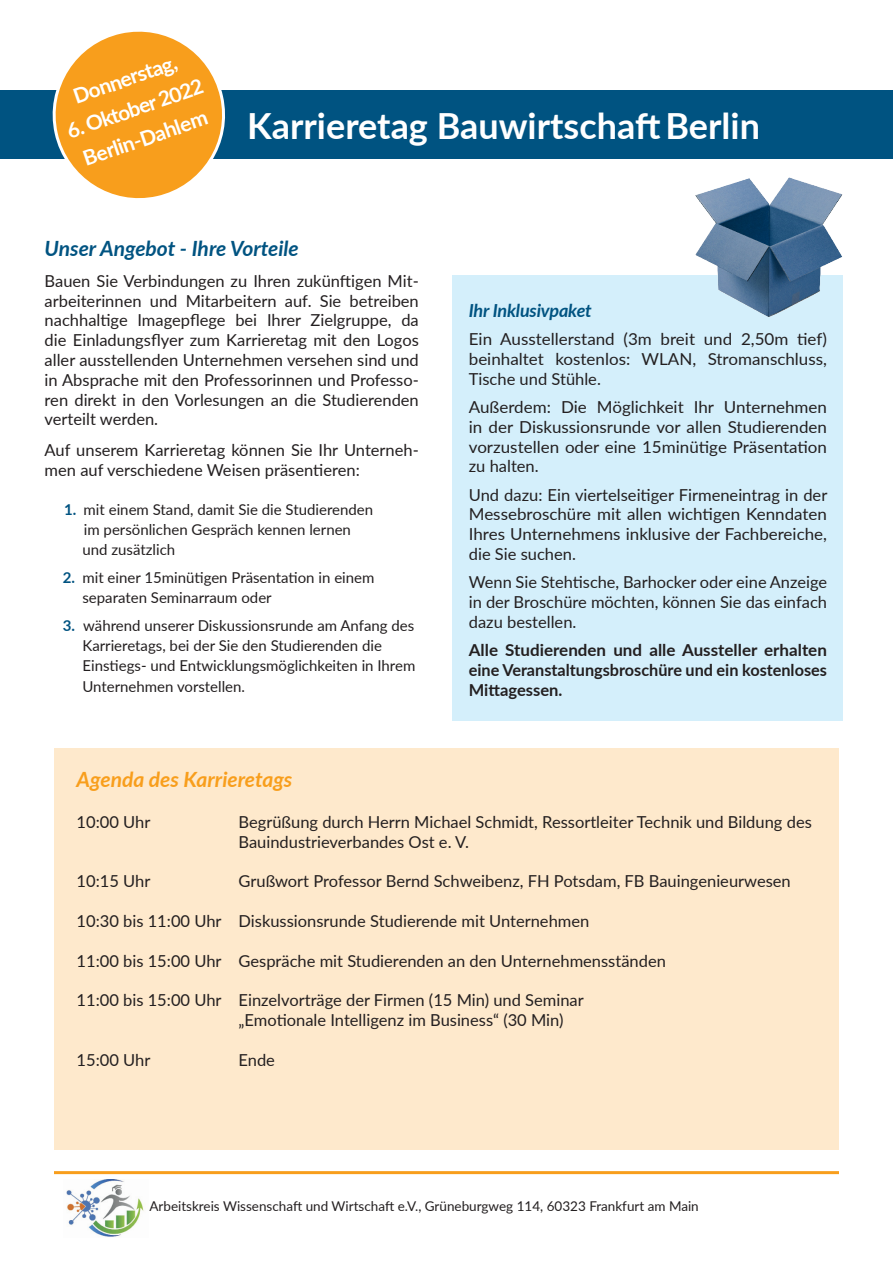
<style>
.page{position:relative;width:893px;height:1263px;background:#fff}
.page>*{position:absolute;margin:0;border:0;box-sizing:border-box;transform-origin:0 0}
.Header1_weiß{font:700 36px "Lato";color:#fff}
.t1{font:700 21px/31px "Lato";color:#fff}
.t2{font:italic 700 21px "Lato";color:#005381}
.t3{font:italic 700 21px "Lato";color:#f89e1c}
.Header_Kasten{font:italic 700 18px "Lato";letter-spacing:-.01em;color:#005381}
.Einleitung{font:16.5px/19.8px "Lato";color:#231f20;text-align:justify}
.Einleitung-2{font:700 16.5px/19.8px "Lato";color:#231f20;text-align:justify}
.t4{font:15px/19.8px "Lato";color:#231f20}
.t5{font:13.5px "Lato";color:#231f20}
.s1{font-weight:700;color:#005381}
</style>
<div class="page">
<div style="left:54px;top:748px;width:785px;height:402px;background:#fee9cc"></div>
<div style="left:452px;top:276px;width:390px;height:445px;background:#d4effb"></div>
<hr style="left:54px;top:1171px;width:785px;height:3px;background:#f89e1c">
<img style="left:66px;top:1179px;width:78px;height:58px">
<div style="left:0;top:90px;width:893px;height:69px;background:#005381"></div>
<svg style="left:52px;top:31px;width:173px;height:168px"></svg>
<img style="left:659px;top:177px;width:184px;height:152px">
<p class="t1" style="left:69px;top:81px;width:109px;rotate:-19deg">Donnerstag,</p>
<p class="t1" style="left:62px;top:116px;width:144px;rotate:-19deg">6. Oktober 2022<br>Berlin-Dahlem</p>
<p class="Header1_weiß" style="left:247px;top:99px;width:514px">Karrieretag BauwirtschaftBerlin</p>
<p class="t2" style="left:45px;top:233px;width:256px">Unser Angebot - Ihre Vorteile</p>
<p class="Einleitung" style="left:45px;top:270px;width:376px">Bauen Sie Verbindungen zu Ihren zukünftigen Mit&shy;arbeiterinnen und Mitarbeitern auf. Sie betreiben nachhaltige Imagepflege bei Ihrer Zielgruppe, da die Einladungsflyer zum Karrieretag mit den Logos aller ausstellenden Unternehmen versehen sind und in Absprache mit den Professorinnen und Professo&shy;ren direkt in den Vorlesungen an die Studierenden verteilt werden.</p>
<p class="Einleitung" style="left:45px;top:439px;width:376px">Auf unserem Karrieretag können Sie Ihr Unterneh&shy;men auf verschiedene Weisen präsentieren:</p>
<p class="t4" style="left:82px;top:499px;width:292px;text-indent:-18px"><span class="s1">1.</span> mit einem Stand, damit Sie die Studierenden im persönlichen Gespräch kennen lernen und zusätzlich</p>
<p class="t4" style="left:82px;top:567px;width:294px;text-indent:-20px"><span class="s1">2.</span> mit einer 15minütigen Präsentation in einem separaten Seminarraum oder</p>
<p class="t4" style="left:82px;top:615px;width:334px;text-indent:-20px"><span class="s1">3.</span> während unserer Diskussionsrunde am Anfang des<br>Karrieretags, bei der Sie den Studierenden die<br>Einstiegs- und Entwicklungsmöglichkeiten in Ihrem</p>
<p class="t4" style="left:82px;top:676px;width:164px">Unternehmen vorstellen.</p>
<p class="Header_Kasten" style="left:469px;top:297px;width:124px">Ihr Inklusivpaket</p>
<p class="Einleitung" style="left:469px;top:328px;width:360px">Ein Ausstellerstand (3m breit und 2,50m tief) beinhaltet kostenlos: WLAN, Stromanschluss, Tische und Stühle.</p>
<p class="Einleitung" style="left:469px;top:396px;width:360px">Außerdem: Die Möglichkeit Ihr Unternehmen in der Diskussionsrunde vor allen Studierenden vorzustellen oder eine 15minütige Präsentation zu halten.</p>
<p class="Einleitung" style="left:469px;top:484px;width:360px">Und dazu: Ein viertelseitiger Firmeneintrag in der Messebroschüre mit allen wichtigen Kenndaten Ihres Unternehmens inklusive der Fachbereiche, die Sie suchen.</p>
<p class="Einleitung" style="left:469px;top:572px;width:360px">Wenn Sie Stehtische, Barhocker oder eine Anzeige in der Broschüre möchten, können Sie das einfach dazu bestellen.</p>
<p class="Einleitung-2" style="left:469px;top:640px;width:360px">Alle Studierenden und alle Aussteller erhalten eine Veranstaltungsbroschüre und ein kostenloses Mittagessen.</p>
<p class="t3" style="left:77px;top:763px;width:217px">Agenda des Karrieretags</p>
<p class="Einleitung" style="left:77px;top:811px;width:75px">10:00 Uhr</p>
<p class="Einleitung" style="left:239px;top:811px;width:575px">Begrüßung durch Herrn Michael Schmidt, Ressortleiter Technik und Bildung des<br>Bauindustrieverbandes Ost e. V.</p>
<p class="Einleitung" style="left:77px;top:871px;width:75px">10:15 Uhr</p>
<p class="Einleitung" style="left:239px;top:871px;width:554px">Grußwort Professor Bernd Schweibenz, FH Potsdam, FB Bauingenieurwesen</p>
<p class="Einleitung" style="left:77px;top:910px;width:514px">10:30 bis 11:00 Uhr Diskussionsrunde Studierende mit Unternehmen</p>
<p class="Einleitung" style="left:77px;top:950px;width:591px">11:00 bis 15:00 Uhr Gespräche mit Studierenden an den Unternehmensständen</p>
<p class="Einleitung" style="left:239px;top:990px;width:347px;text-indent:-162px">11:00 bis 15:00 Uhr Einzelvorträge der Firmen (15 Min) und Seminar „Emotionale Intelligenz im Business“ (30 Min)</p>
<p class="Einleitung" style="left:77px;top:1049px;width:75px">15:00 Uhr</p>
<p class="Einleitung" style="left:239px;top:1049px;width:38px">Ende</p>
<p class="t5" style="left:149px;top:1196px;width:551px">Arbeitskreis Wissenschaft und Wirtschaft e.V., Grüneburgweg 114, 60323 Frankfurt am Main</p>
</div>
